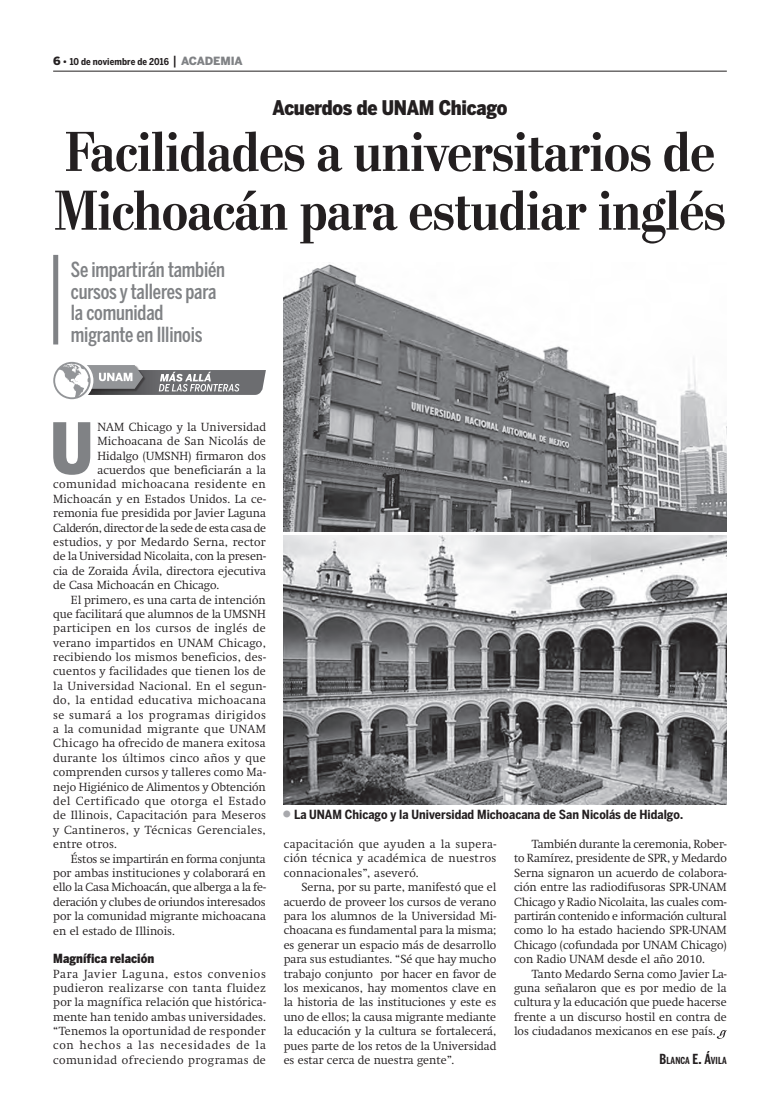
<style>
.page{position:relative;width:780px;height:1117px;background:#fff}
.page>*{position:absolute;margin:0;border:0;box-sizing:border-box;transform-origin:0 0}
._3_0_Tex_Cap_4_GRIS{font:900 69.88px "Benton Sans Cond";color:#808285}
._1_0_Cabeza_Principa{font:700 56.25px/58.8px "Stilson";color:#231f20}
._2_0_Sumario{font:500 20.62px/21.9px "Benton Sans Comp";letter-spacing:-.01em;color:#808285}
._0_0_Balazo{font:900 20px "Benton Sans Cond";letter-spacing:-.015em;color:#231f20}
.t1{font:700 12.5px "Benton Sans Cond";color:#231f20}
._3_0_Descanso{font:900 12.5px "Benton Sans Cond";color:#231f20}
._3_0_Texto{font:300 11.62px/14.4px "Swift";color:#231f20;text-align:justify}
._3_0_Tex_Cap_4_GRIS-2{font:300 11.62px "Swift";color:#231f20}
._3_0_Tex_Cap_4_GRIS-3{font:300 11.62px "Swift";letter-spacing:-.03em;color:#231f20}
._3_0_Tex_Cap_4_GRIS-4{font:300 11.62px "Swift";letter-spacing:.02em;color:#231f20}
._3_0_Tex_Cap_4_GRIS-5{font:300 11.62px "Swift";letter-spacing:.035em;color:#231f20}
._4_0_Crédito_nota_in{font:700 9.62px "Benton Sans Comp";color:#231f20}
._9_0_Folio_Fecha{font:700 9.38px "Benton Sans Cond";letter-spacing:.01em;color:#231f20}
.s1{font-family:"Benton Sans";font-weight:900;font-size:11.25px}
.s2{font-family:"Benton Sans";font-weight:900}
.s3{font-weight:500;font-size:12.5px}
.s4{font-family:"Benton Sans";font-weight:900;font-size:11.25px;color:#808285}
.s5{font-size:13.75px}
</style>
<div class="page">
<hr style="left:53px;top:71px;width:673px;height:1px;background:#231f20">
<div style="left:53px;top:255px;width:5px;height:89px;background:#808285"></div>
<svg style="left:53px;top:362px;width:213px;height:37px"></svg>
<svg style="left:716px;top:1030px;width:10px;height:8px"></svg>
<img style="left:283px;top:535px;width:443px;height:269px">
<img style="left:283px;top:262px;width:443px;height:269px">
<p class="_9_0_Folio_Fecha" style="left:53px;top:56px;width:191px"><span class="s1">6</span> <span class="s2">•</span> 10 de noviembre de 2016 <span class="s3">|</span> <span class="s4">ACADEMIA</span></p>
<p class="_0_0_Balazo" style="left:272px;top:96px;width:236px">Acuerdos de UNAM Chicago</p>
<p class="_1_0_Cabeza_Principa" style="left:54px;top:122px;width:672px">Facilidades a universitarios de<br>Michoacán para estudiar inglés</p>
<p class="_2_0_Sumario" style="left:71px;top:258px;width:156px">Se impartirán también cursos y talleres para la comunidad migrante en Illinois</p>
<p class="_3_0_Tex_Cap_4_GRIS" style="left:50px;top:407px;width:45px">U</p>
<p class="_3_0_Tex_Cap_4_GRIS-2" style="left:97px;top:420px;width:170px">NAM Chicago y la Universidad</p>
<p class="_3_0_Tex_Cap_4_GRIS-2" style="left:97px;top:434px;width:170px">Michoacana de San Nicolás de</p>
<p class="_3_0_Tex_Cap_4_GRIS-2" style="left:97px;top:448px;width:170px">Hidalgo (UMSNH) firmaron dos</p>
<p class="_3_0_Tex_Cap_4_GRIS-2" style="left:97px;top:463px;width:170px">acuerdos que beneficiarán a la</p>
<p class="_3_0_Tex_Cap_4_GRIS-5" style="left:53px;top:477px;width:214px">comunidad michoacana residente en</p>
<p class="_3_0_Tex_Cap_4_GRIS-2" style="left:53px;top:492px;width:214px">Michoacán y en Estados Unidos. La ce-</p>
<p class="_3_0_Tex_Cap_4_GRIS-2" style="left:53px;top:506px;width:214px">remonia fue presidida por Javier Laguna</p>
<p class="_3_0_Tex_Cap_4_GRIS-3" style="left:53px;top:520px;width:214px">Calderón, director de la sede de esta casa de</p>
<p class="_3_0_Tex_Cap_4_GRIS-4" style="left:53px;top:535px;width:214px">estudios, y por Medardo Serna, rector</p>
<p class="_3_0_Tex_Cap_4_GRIS-2" style="left:53px;top:549px;width:214px">de la Universidad Nicolaita, con la presen-</p>
<p class="_3_0_Tex_Cap_4_GRIS-2" style="left:53px;top:564px;width:214px">cia de Zoraida Ávila, directora ejecutiva</p>
<p class="_3_0_Tex_Cap_4_GRIS-2" style="left:53px;top:578px;width:168px">de Casa Michoacán en Chicago.</p>
<p class="_3_0_Texto" style="left:53px;top:592px;width:214px;text-indent:18px">El primero, es una carta de intención que facilitará que alumnos de la UMSNH participen en los cursos de inglés de verano impartidos en UNAM Chicago, recibiendo los mismos beneficios, des&shy;cuentos y facilidades que tienen los de la Universidad Nacional. En el segun&shy;do, la entidad educativa michoacana se sumará a los programas dirigidos a la comunidad migrante que UNAM Chicago ha ofrecido de manera exitosa durante los últimos cinco años y que comprenden cursos y talleres como Ma&shy;nejo Higiénico de Alimentos y Obtención del Certificado que otorga el Estado de Illinois, Capacitación para Meseros y Cantineros, y Técnicas Gerenciales, entre otros.</p>
<p class="_3_0_Texto" style="left:53px;top:851px;width:214px;text-indent:18px">Éstos se impartirán en forma conjunta por ambas instituciones y colaborará en ello la Casa Michoacán, que alberga a la fe&shy;deración y clubes de oriundos interesados por la comunidad migrante michoacana en el estado de Illinois.</p>
<p class="_3_0_Descanso" style="left:53px;top:950px;width:102px">Magnífica relación</p>
<p class="_3_0_Texto" style="left:53px;top:966px;width:214px">Para Javier Laguna, estos convenios pudieron realizarse con tanta fluidez por la magnífica relación que histórica&shy;mente han tenido ambas universidades. “Tenemos la oportunidad de responder con hechos a las necesidades de la comunidad ofreciendo programas de</p>
<p class="t1" style="left:294px;top:807px;width:390px">La UNAM Chicago y la Universidad Michoacana de San Nicolás de Hidalgo.</p>
<p class="_3_0_Texto" style="left:284px;top:836px;width:214px">capacitación que ayuden a la supera&shy;ción técnica y académica de nuestros connacionales”, aseveró.</p>
<p class="_3_0_Texto" style="left:284px;top:879px;width:214px;text-indent:18px">Serna, por su parte, manifestó que el acuerdo de proveer los cursos de verano para los alumnos de la Universidad Mi&shy;choacana es fundamental para la misma; es generar un espacio más de desarrollo para sus estudiantes. “Sé que hay mucho trabajo conjunto por hacer en favor de los mexicanos, hay momentos clave en la historia de las instituciones y este es uno de ellos; la causa migrante mediante la educación y la cultura se fortalecerá, pues parte de los retos de la Universidad es estar cerca de nuestra gente”.</p>
<p class="_3_0_Texto" style="left:514px;top:836px;width:214px;text-indent:18px">También durante la ceremonia, Rober&shy;to Ramírez, presidente de SPR, y Medardo Serna signaron un acuerdo de colabora&shy;ción entre las radiodifusoras SPR-UNAM Chicago y Radio Nicolaita, las cuales com&shy;partirán contenido e información cultural como lo ha estado haciendo SPR-UNAM Chicago (cofundada por UNAM Chicago) con Radio UNAM desde el año 2010.</p>
<p class="_3_0_Texto" style="left:514px;top:966px;width:214px;text-indent:18px">Tanto Medardo Serna como Javier La&shy;guna señalaron que es por medio de la cultura y la educación que puede hacerse frente a un discurso hostil en contra de los ciudadanos mexicanos en ese país.</p>
<p class="_4_0_Crédito_nota_in" style="left:659px;top:1054px;width:69px"><span class="s5">B</span>LANCA <span class="s5">E. Á</span>VILA</p>
</div>
